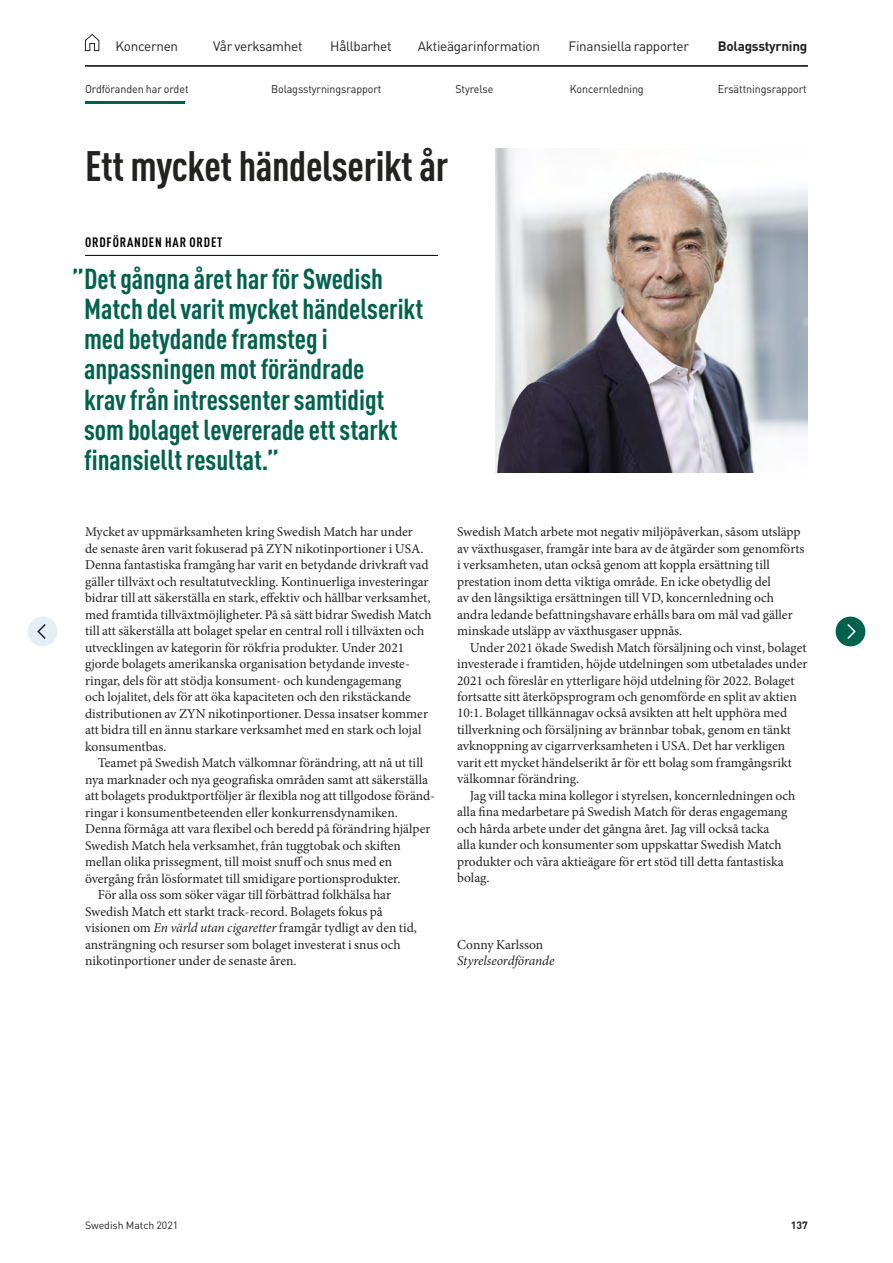
<style>
.page{position:relative;width:893px;height:1263px;background:#fff}
.page>*{position:absolute;margin:0;border:0;box-sizing:border-box;transform-origin:0 0}
.t1{font:700 condensed 42px "DIN Pro";letter-spacing:-.01em;color:#222221}
.t2{font:700 condensed 28.5px/30px "DIN Pro";color:#00624c}
.t3{font:13.5px/16.5px "Minion Pro";color:#222221}
.t4{font:13.5px "DIN Pro";letter-spacing:-.02em;color:#222221}
.t5{font:700 condensed 13.5px "DIN Pro";letter-spacing:.06em;color:#000}
.t6{font:italic 13.5px "Minion Pro";letter-spacing:-.01em;color:#222221}
.t7{font:700 13.5px "DIN Pro";letter-spacing:-.02em;color:#222221}
.t8{font:11.25px "DIN Pro";letter-spacing:-.005em;color:#222221;scale:.95 1}
.t9{font:10.5px "DIN Pro";color:#222221}
.t10{font:700 10.5px "DIN Pro";color:#222221}
.s1{font-style:italic}
</style>
<div class="page">
<img style="left:495px;top:149px;width:313px;height:323px">
<hr style="left:85px;top:255px;width:353px;height:1px;background:#000">
<hr style="left:85px;top:101px;width:100px;height:3px;background:#00624c">
<svg style="left:85px;top:33px;width:15px;height:18px"></svg>
<hr style="left:85px;top:65px;width:723px;height:2px;background:#000">
<div style="left:28px;top:617px;width:29px;height:29px;background:#e3eff4;border-radius:50%"></div>
<div style="left:836px;top:617px;width:29px;height:29px;background:#00624c;border-radius:50%"></div>
<svg style="left:37px;top:624px;width:9px;height:15px"></svg>
<svg style="left:847px;top:624px;width:9px;height:15px"></svg>
<p class="t4" style="left:116px;top:36px;width:64px">Koncernen</p>
<p class="t4" style="left:213px;top:36px;width:91px">Vår verksamhet</p>
<p class="t4" style="left:330px;top:36px;width:63px">Hållbarhet</p>
<p class="t4" style="left:418px;top:36px;width:124px">Aktieägarinformation</p>
<p class="t4" style="left:568px;top:36px;width:122px">Finansiella rapporter</p>
<p class="t7" style="left:718px;top:35px;width:91px">Bolagsstyrning</p>
<p class="t8" style="left:85px;top:80px;width:110px">Ordföranden har ordet</p>
<p class="t8" style="left:271px;top:80px;width:118px">Bolagsstyrningsrapport</p>
<p class="t8" style="left:455px;top:80px;width:42px">Styrelse</p>
<p class="t8" style="left:570px;top:80px;width:79px">Koncernledning</p>
<p class="t8" style="left:718px;top:80px;width:95px">Ersättningsrapport</p>
<h1 class="t1" style="left:85px;top:134px;width:365px">Ett mycket händelserikt år</h1>
<p class="t5" style="left:85px;top:232px;width:139px">ORDFÖRANDEN HAR ORDET</p>
<h2 class="t2" style="left:84px;top:262px;width:341px;text-indent:-12px">”Det gångna året har för Swedish<br>Match del varit mycket händelserikt med betydande framsteg i anpassningen mot förändrade<br>krav från intressenter samtidigt som bolaget levererade ett starkt finansiellt resultat.”</h2>
<p class="t3" style="left:85px;top:524px;width:348px">Mycket av uppmärksamheten kring Swedish Match har under<br>de senaste åren varit fokuserad på ZYN nikotinportioner i USA.<br>Denna fantastiska framgång har varit en betydande drivkraft vad gäller tillväxt och resultatutveckling. Kontinuerliga investeringar bidrar till att säkerställa en stark, effektiv och hållbar verksamhet, med framtida tillväxtmöjligheter. På så sätt bidrar Swedish Match till att säkerställa att bolaget spelar en central roll i tillväxten och utvecklingen av kategorin för rökfria produkter. Under 2021 gjorde bolagets amerikanska organisation betydande investe&shy;ringar, dels för att stödja konsument- och kundengagemang<br>och lojalitet, dels för att öka kapaciteten och den rikstäckande distributionen av ZYN nikotinportioner. Dessa insatser kommer att bidra till en ännu starkare verksamhet med en stark och lojal konsumentbas.</p>
<p class="t3" style="left:98px;top:754px;width:327px">Teamet på Swedish Match välkomnar förändring, att nå ut till</p>
<p class="t3" style="left:85px;top:771px;width:345px">nya marknader och nya geografiska områden samt att säkerställa</p>
<p class="t3" style="left:85px;top:787px;width:350px">att bolagets produktportföljer är flexibla nog att tillgodose föränd-</p>
<p class="t3" style="left:85px;top:804px;width:314px">ringar i konsumentbeteenden eller konkurrensdynamiken.</p>
<p class="t3" style="left:85px;top:820px;width:347px">Denna förmåga att vara flexibel och beredd på förändring hjälper</p>
<p class="t3" style="left:85px;top:837px;width:317px">Swedish Match hela verksamhet, från tuggtobak och skiften</p>
<p class="t3" style="left:85px;top:853px;width:309px">mellan olika prissegment, till moist snuff och snus med en</p>
<p class="t3" style="left:85px;top:870px;width:317px">övergång från lösformatet till smidigare portionsprodukter.</p>
<p class="t3" style="left:98px;top:886px;width:295px">För alla oss som söker vägar till förbättrad folkhälsa har</p>
<p class="t3" style="left:85px;top:903px;width:299px">Swedish Match ett starkt track-record. Bolagets fokus på</p>
<p class="t3" style="left:85px;top:919px;width:333px">visionen om <span class="s1">En värld utan cigaretter</span> framgår tydligt av den tid,</p>
<p class="t3" style="left:85px;top:936px;width:317px">ansträngning och resurser som bolaget investerat i snus och</p>
<p class="t3" style="left:85px;top:952px;width:213px">nikotinportioner under de senaste åren.</p>
<p class="t3" style="left:457px;top:523px;width:349px">Swedish Match arbete mot negativ miljöpåverkan, såsom utsläpp av växthusgaser, framgår inte bara av de åtgärder som genomförts i verksamheten, utan också genom att koppla ersättning till prestation inom detta viktiga område. En icke obetydlig del<br>av den långsiktiga ersättningen till VD, koncernledning och andra ledande befattningshavare erhålls bara om mål vad gäller minskade utsläpp av växthusgaser uppnås.</p>
<p class="t3" style="left:457px;top:639px;width:352px;text-indent:13px">Under 2021 ökade Swedish Match försäljning och vinst, bolaget investerade i framtiden, höjde utdelningen som utbetalades under 2021 och föreslår en ytterligare höjd utdelning för 2022. Bolaget fortsatte sitt återköpsprogram och genomförde en split av aktien 10:1. Bolaget tillkännagav också avsikten att helt upphöra med tillverkning och försäljning av brännbar tobak, genom en tänkt avknoppning av cigarrverksamheten i USA. Det har verkligen varit ett mycket händelserikt år för ett bolag som framgångsrikt välkomnar förändring.</p>
<p class="t3" style="left:457px;top:787px;width:340px;text-indent:13px">Jag vill tacka mina kollegor i styrelsen, koncernledningen och alla fina medarbetare på Swedish Match för deras engagemang och hårda arbete under det gångna året. Jag vill också tacka<br>alla kunder och konsumenter som uppskattar Swedish Match produkter och våra aktieägare för ert stöd till detta fantastiska bolag.</p>
<p class="t3" style="left:457px;top:936px;width:88px">Conny Karlsson</p>
<p class="t6" style="left:457px;top:951px;width:99px">Styrelseordförande</p>
<p class="t9" style="left:85px;top:1217px;width:95px">Swedish Match 2021</p>
<p class="t10" style="left:791px;top:1216px;width:19px">137</p>
</div>
